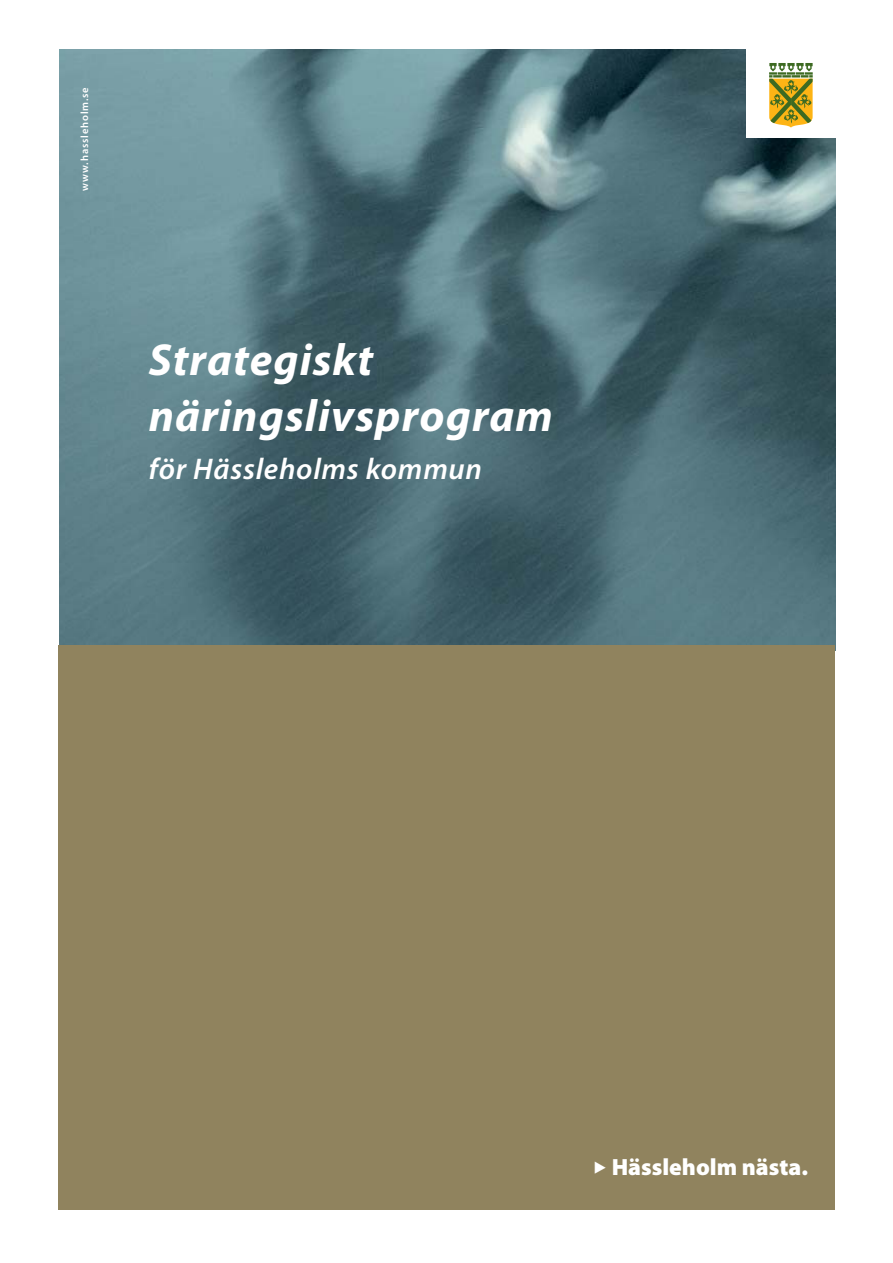
<style>
.page{position:relative;width:893px;height:1263px;background:#fff}
.page>*{position:absolute;margin:0;border:0;box-sizing:border-box;transform-origin:0 0}
.t1{font:italic 700 45px/55.5px "Myriad Pro";letter-spacing:.025em;color:#fff}
.t2{font:italic 600 30px "Myriad Pro";letter-spacing:.025em;color:#fff}
.t3{font:900 23.55px "Myriad Pro";color:#fff}
.t4{font:600 10.5px "Myriad Pro";letter-spacing:.08em;color:#fff}
.s1{font-family:"European Pi Three";font-weight:400;font-size:15.6px}
</style>
<div class="page">
<img style="left:59px;top:50px;width:776px;height:596px">
<div style="left:58px;top:646px;width:777px;height:564px;background:#90835e"></div>
<div style="left:746px;top:46px;width:92px;height:92px;background:#fff"></div>
<svg style="left:769px;top:63px;width:44px;height:65px;background:#b0a342"></svg>
<p class="t4" style="left:81px;top:191px;width:105px;rotate:-90deg">www.hassleholm.se</p>
<p class="t1" style="left:149px;top:337px;width:406px">Strategiskt näringslivsprogram</p>
<p class="t2" style="left:149px;top:458px;width:335px">för Hässleholms kommun</p>
<p class="t3" style="left:594px;top:1158px;width:215px"><span class="s1">-</span> Hässleholm nästa.</p>
</div>
